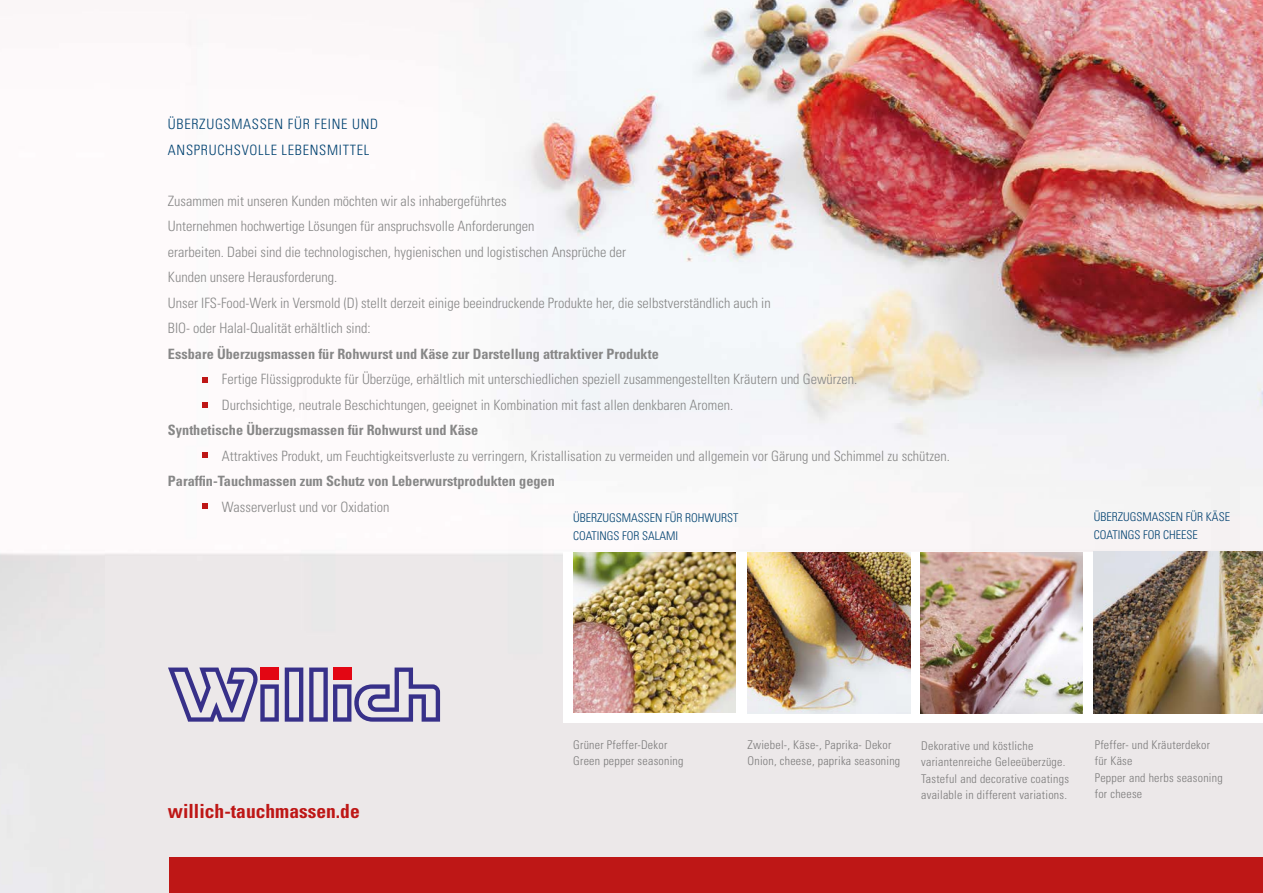
<style>
.page{position:relative;width:1263px;height:893px;background:#fff}
.page>*{position:absolute;margin:0;border:0;box-sizing:border-box;transform-origin:0 0}
.t1{font:700 condensed 19.5px "Univers";color:#be1716}
.t2{font:300 condensed 14.25px/25.5px "Univers";color:#878787}
.t3{font:700 condensed 14.25px "Univers";color:#878787}
.t4{font:300 condensed 14.25px/25.5px "Univers";letter-spacing:.05em;color:#004170}
.t5{font:300 condensed 12px/16.5px "Univers";letter-spacing:.02em;color:#7c7b7b}
.t6{font:300 condensed 12px/18px "Univers";color:#004170}
</style>
<div class="page">
<img style="left:0;top:0;width:1263px;height:893px">
<div style="left:169px;top:857px;width:1094px;height:36px;background:#be1716"></div>
<svg style="left:168px;top:667px;width:111px;height:55px;background:#ac9ebe"></svg>
<svg style="left:285px;top:667px;width:18px;height:55px"></svg>
<svg style="left:309px;top:667px;width:131px;height:55px;background:#ab9ebf"></svg>
<div style="left:563px;top:552px;width:700px;height:170px;background:#fff"></div>
<img style="left:920px;top:552px;width:163px;height:161px">
<img style="left:1094px;top:552px;width:169px;height:161px">
<img style="left:747px;top:553px;width:163px;height:160px">
<img style="left:573px;top:553px;width:163px;height:159px">
<svg style="left:202px;top:378px;width:5px;height:5px"></svg>
<svg style="left:202px;top:402px;width:5px;height:5px"></svg>
<svg style="left:202px;top:453px;width:5px;height:5px"></svg>
<svg style="left:202px;top:504px;width:5px;height:5px"></svg>
<p class="t4" style="left:168px;top:112px;width:212px">ÜBERZUGSMASSEN FÜR FEINE UND<br>ANSPRUCHSVOLLE LEBENSMITTEL</p>
<p class="t2" style="left:168px;top:188px;width:604px">Zusammen mit unseren Kunden möchten wir als inhabergeführtes<br>Unternehmen hochwertige Lösungen für anspruchsvolle Anforderungen<br>erarbeiten. Dabei sind die technologischen, hygienischen und logistischen Ansprüche der<br>Kunden unsere Herausforderung.<br>Unser IFS-Food-Werk in Versmold (D) stellt derzeit einige beeindruckende Produkte her, die selbstverständlich auch in BIO- oder Halal-Qualität erhältlich sind:</p>
<p class="t3" style="left:168px;top:345px;width:492px">Essbare Überzugsmassen für Rohwurst und Käse zur Darstellung attraktiver Produkte</p>
<p class="t2" style="left:222px;top:367px;width:637px">Fertige Flüssigprodukte für Überzüge, erhältlich mit unterschiedlichen speziell zusammengestellten Kräutern und Gewürzen.<br>Durchsichtige, neutrale Beschichtungen, geeignet in Kombination mit fast allen denkbaren Aromen.</p>
<p class="t3" style="left:168px;top:422px;width:312px">Synthetische Überzugsmassen für Rohwurst und Käse</p>
<p class="t2" style="left:222px;top:443px;width:729px">Attraktives Produkt, um Feuchtigkeitsverluste zu verringern, Kristallisation zu vermeiden und allgemein vor Gärung und Schimmel zu schützen.</p>
<p class="t3" style="left:168px;top:473px;width:388px">Paraffin-Tauchmassen zum Schutz von Leberwurstprodukten gegen</p>
<p class="t2" style="left:222px;top:494px;width:169px">Wasserverlust und vor Oxidation</p>
<p class="t6" style="left:573px;top:509px;width:167px">ÜBERZUGSMASSEN FÜR ROHWURST<br>COATINGS FOR SALAMI</p>
<p class="t6" style="left:1094px;top:508px;width:138px">ÜBERZUGSMASSEN FÜR KÄSE<br>COATINGS FOR CHEESE</p>
<h1 class="t1" style="left:168px;top:799px;width:193px">willich-tauchmassen.de</h1>
<p class="t5" style="left:573px;top:736px;width:112px">Grüner Pfeffer-Dekor<br>Green pepper seasoning</p>
<p class="t5" style="left:747px;top:736px;width:154px">Zwiebel-, Käse-, Paprika- Dekor<br>Onion, cheese, paprika seasoning</p>
<p class="t5" style="left:1095px;top:736px;width:129px">Pfeffer- und Kräuterdekor für Käse<br>Pepper and herbs seasoning for cheese</p>
<p class="t5" style="left:921px;top:737px;width:149px">Dekorative und köstliche variantenreiche Geleeüberzüge.<br>Tasteful and decorative coatings available in different variations.</p>
</div>
